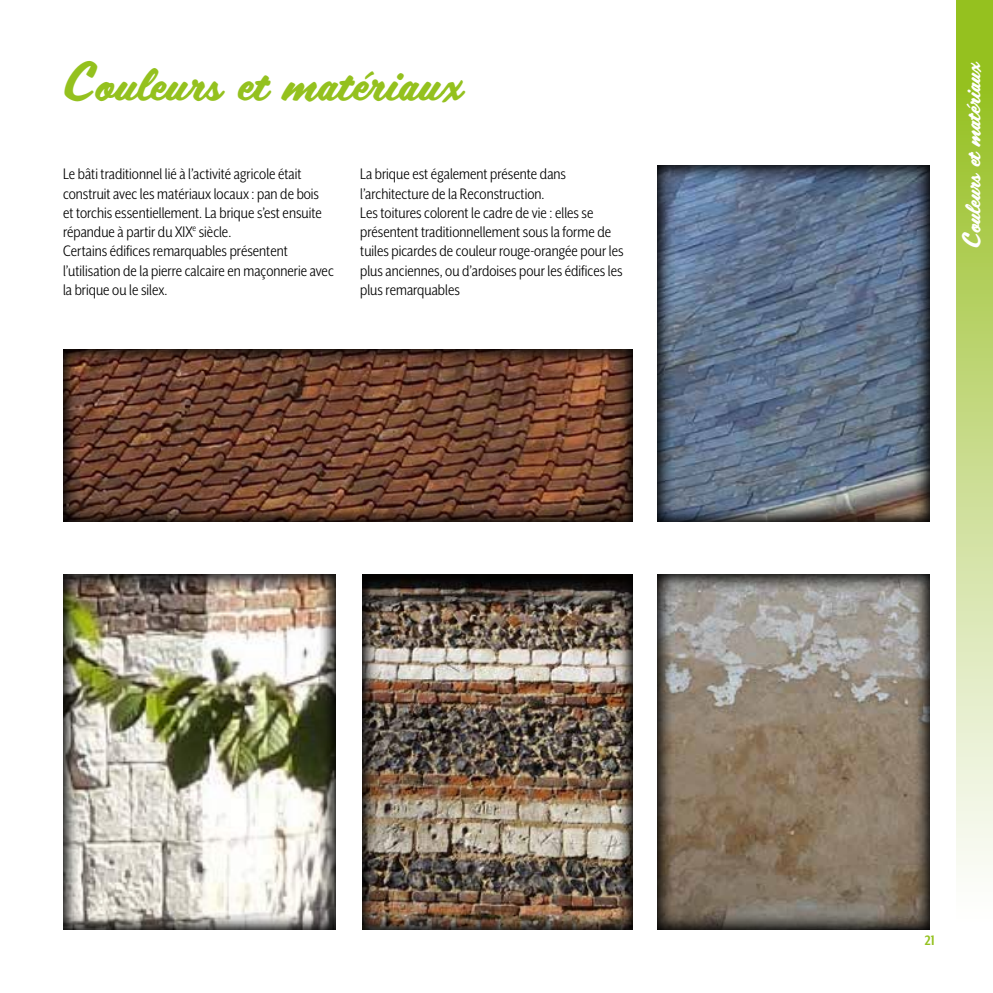
<style>
.page{position:relative;width:993px;height:993px;background:#fff}
.page>*{position:absolute;margin:0;border:0;box-sizing:border-box;transform-origin:0 0}
.t1{font:49px "Scriptorama JF Tradeshow";color:#94c11e}
.t2{font:22.75px "Scriptorama JF Tradeshow";color:#fff}
.t3{font:17.5px/19.2px "Mr Eaves XL San Nar OT";color:#000}
.t4{font:700 15.75px "Mr Eaves XL Mod Nar OT";color:#94c11e}
</style>
<div class="page">
<div style="left:956px;top:0;width:36px;height:992px;background:linear-gradient(to bottom,#8fbb13,#fff)"></div>
<svg style="left:657px;top:165px;width:273px;height:357px;background:#5e6f84"></svg>
<img style="left:362px;top:574px;width:271px;height:356px">
<img style="left:63px;top:574px;width:273px;height:356px">
<svg style="left:657px;top:574px;width:273px;height:356px;background:#8a7e70"></svg>
<svg style="left:63px;top:349px;width:569px;height:173px;background:#673f2e"></svg>
<h1 class="t1" style="left:63px;top:48px;width:399px">Couleurs et matériaux</h1>
<p class="t3" style="left:63px;top:164px;width:272px">Le bâti traditionnel lié à l’activité agricole était construit avec les matériaux locaux : pan de bois et torchis essentiellement. La brique s’est ensuite répandue à partir du XIX<sup>e</sup> siècle.<br>Certains édifices remarquables présentent l’utilisation de la pierre calcaire en maçonnerie avec la brique ou le silex.</p>
<p class="t3" style="left:360px;top:164px;width:265px">La brique est également présente dans l’architecture de la Reconstruction.<br>Les toitures colorent le cadre de vie : elles se présentent traditionnellement sous la forme de tuiles picardes de couleur rouge-orangée pour les plus anciennes, ou d’ardoises pour les édifices les plus remarquables</p>
<h2 class="t2" style="left:955px;top:248px;width:188px;rotate:-90deg">Couleurs et matériaux</h2>
<p class="t4" style="left:924px;top:931px;width:11px">21</p>
</div>
